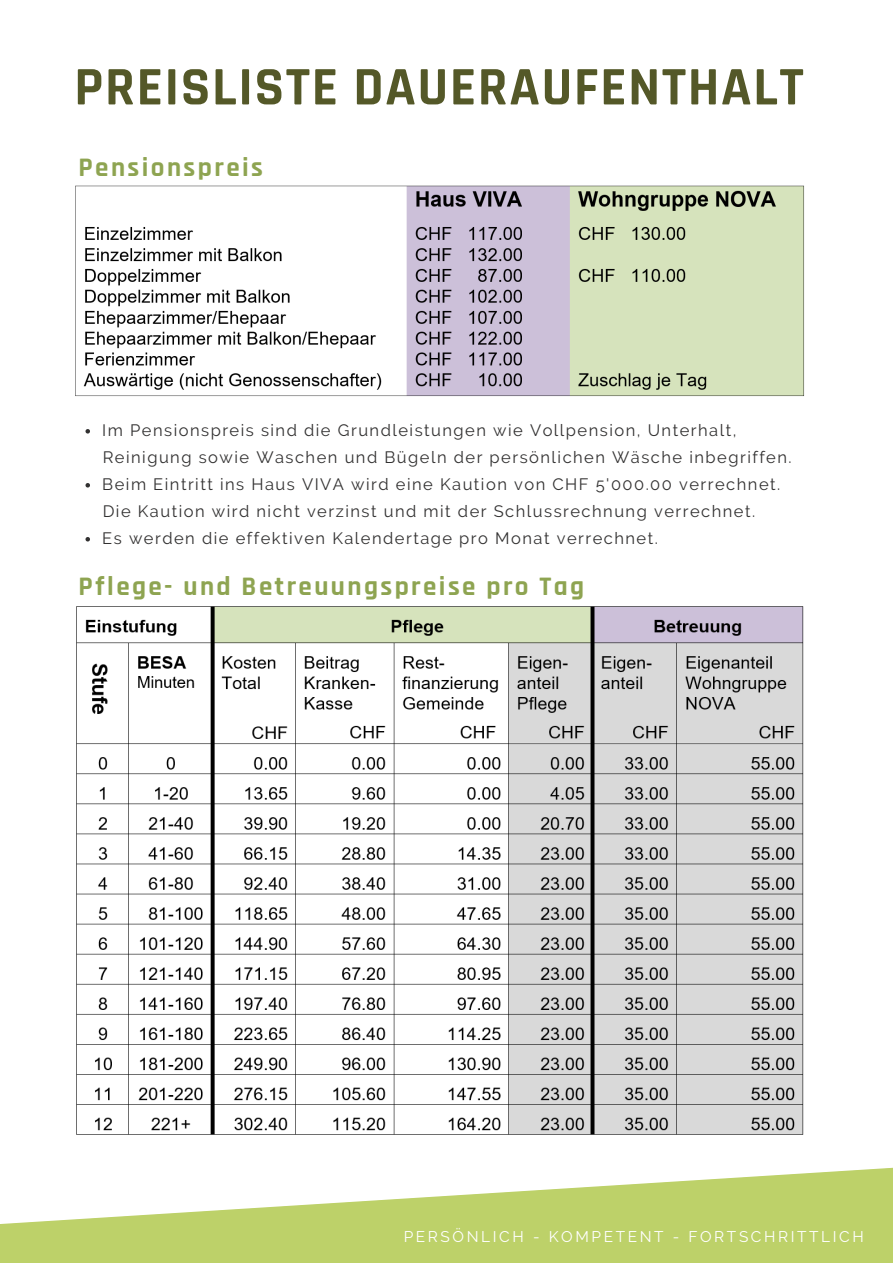
<style>
.page{position:relative;width:893px;height:1264px;background:#fff}
.page>*{position:absolute;margin:0;border:0;box-sizing:border-box;transform-origin:0 0}
.t1{font:700 54.75px "Rajdhani";letter-spacing:.03em;color:#545828}
.t2{font:700 27px "Rajdhani";letter-spacing:.09em;color:#8ea451}
.t3{font:16.5px "Raleway";letter-spacing:.09em;color:#323131}
.t4{font:15.45px "Raleway";letter-spacing:.17em;color:#fff}
</style>
<div class="page">
<div style="left:0;top:0;width:892px;height:1262px;background:#bdd169"></div>
<div style="left:0;top:0;width:892px;height:1224px;background:#fff"></div>
<img style="left:74px;top:185px;width:731px;height:213px">
<img style="left:74px;top:604px;width:731px;height:531px">
<svg style="left:85px;top:429px;width:5px;height:4px"></svg>
<svg style="left:85px;top:483px;width:5px;height:4px"></svg>
<svg style="left:85px;top:537px;width:5px;height:4px"></svg>
<h1 class="t1" style="left:74px;top:53px;width:731px">PREISLISTE DAUERAUFENTHALT</h1>
<h2 class="t2" style="left:78px;top:151px;width:186px">Pensionspreis</h2>
<p class="t3" style="left:102px;top:420px;width:635px">Im Pensionspreis sind die Grundleistungen wie Vollpension, Unterhalt,</p>
<p class="t3" style="left:102px;top:474px;width:679px">Beim Eintritt ins Haus VIVA wird eine Kaution von CHF 5'000.00 verrechnet.</p>
<p class="t3" style="left:102px;top:528px;width:557px">Es werden die effektiven Kalendertage pro Monat verrechnet.</p>
<p class="t3" style="left:103px;top:447px;width:690px">Reinigung sowie Waschen und Bügeln der persönlichen Wäsche inbegriffen.</p>
<p class="t3" style="left:103px;top:501px;width:654px">Die Kaution wird nicht verzinst und mit der Schlussrechnung verrechnet.</p>
<h2 class="t2" style="left:78px;top:569px;width:507px">Pflege- und Betreuungspreise pro Tag</h2>
<p class="t4" style="left:403px;top:1227px;width:461px">PERSÖNLICH - KOMPETENT - FORTSCHRITTLICH</p>
</div>
